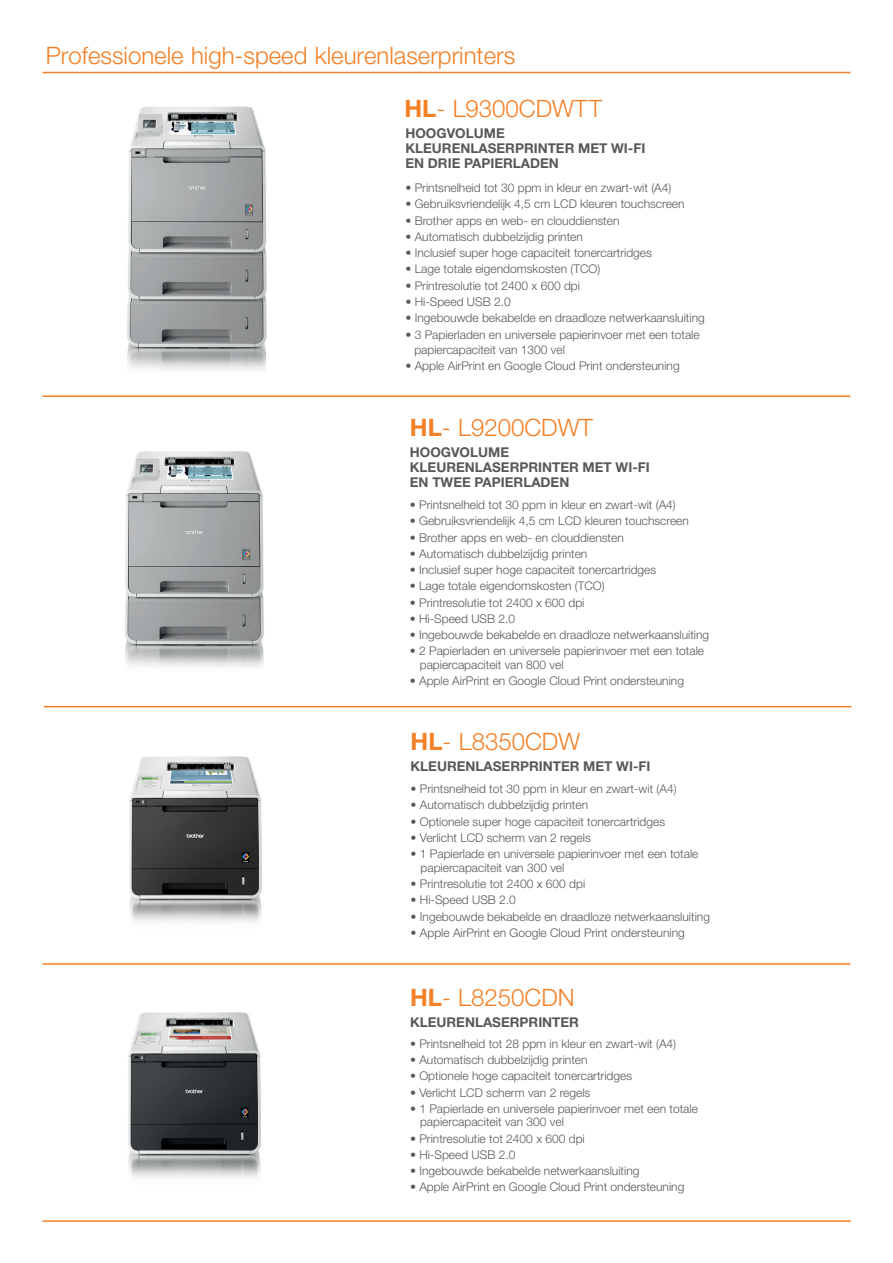
<style>
.page{position:relative;width:893px;height:1263px;background:#fff}
.page>*{position:absolute;margin:0;border:0;box-sizing:border-box;transform-origin:0 0}
.t1{font:300 24px "Helvetica Neue LT Pro";color:#f48026}
.t2{font:700 13.5px/15px "Helvetica Neue LT Pro";color:#57585a}
.t3{font:300 12px/13.5px "Helvetica Neue LT Pro";color:#57585a}
.s1{font-weight:700}
</style>
<div class="page">
<img style="left:127px;top:302px;width:140px;height:68px">
<img style="left:128px;top:1012px;width:133px;height:166px">
<img style="left:129px;top:756px;width:133px;height:166px">
<hr style="left:43px;top:1220px;width:808px;height:2px;background:#f48026">
<hr style="left:43px;top:72px;width:807px;height:1px;background:#f48026">
<img style="left:125px;top:451px;width:139px;height:216px">
<img style="left:128px;top:106px;width:139px;height:196px">
<hr style="left:43px;top:395px;width:807px;height:2px;background:#f48026">
<hr style="left:44px;top:706px;width:807px;height:1px;background:#f48026">
<hr style="left:43px;top:963px;width:807px;height:2px;background:#f48026">
<p class="t1" style="left:46px;top:41px;width:471px">Professionele high-speed kleurenlaserprinters</p>
<p class="t1" style="left:404px;top:94px;width:199px"><span class="s1">HL</span>- L9300CDWTT</p>
<p class="t2" style="left:405px;top:125px;width:241px">HOOGVOLUME<br>KLEURENLASERPRINTER MET WI-FI<br>EN DRIE PAPIERLADEN</p>
<p class="t3" style="left:405px;top:181px;width:268px">• Printsnelheid tot 30 ppm in kleur en zwart-wit (A4)</p>
<p class="t3" style="left:405px;top:197px;width:281px">• Gebruiksvriendelijk 4,5 cm LCD kleuren touchscreen</p>
<p class="t3" style="left:405px;top:213px;width:216px">• Brother apps en web- en clouddiensten</p>
<p class="t3" style="left:405px;top:230px;width:179px">• Automatisch dubbelzijdig printen</p>
<p class="t3" style="left:405px;top:246px;width:248px">• Inclusief super hoge capaciteit tonercartridges</p>
<p class="t3" style="left:405px;top:262px;width:196px">• Lage totale eigendomskosten (TCO)</p>
<p class="t3" style="left:405px;top:278px;width:176px">• Printresolutie tot 2400 x 600 dpi</p>
<p class="t3" style="left:405px;top:295px;width:107px">• Hi-Speed USB 2.0</p>
<p class="t3" style="left:405px;top:311px;width:301px">• Ingebouwde bekabelde en draadloze netwerkaansluiting</p>
<p class="t3" style="left:414px;top:326px;width:287px;line-height:15px;text-indent:-9px">• 3 Papierladen en universele papierinvoer met een totale papiercapaciteit van 1300 vel</p>
<p class="t3" style="left:405px;top:358px;width:276px">• Apple AirPrint en Google Cloud Print ondersteuning</p>
<p class="t1" style="left:410px;top:413px;width:184px"><span class="s1">HL</span>- L9200CDWT</p>
<p class="t2" style="left:410px;top:444px;width:241px">HOOGVOLUME<br>KLEURENLASERPRINTER MET WI-FI<br>EN TWEE PAPIERLADEN</p>
<p class="t3" style="left:410px;top:498px;width:268px">• Printsnelheid tot 30 ppm in kleur en zwart-wit (A4)</p>
<p class="t3" style="left:410px;top:514px;width:281px">• Gebruiksvriendelijk 4,5 cm LCD kleuren touchscreen</p>
<p class="t3" style="left:410px;top:530px;width:216px">• Brother apps en web- en clouddiensten</p>
<p class="t3" style="left:410px;top:546px;width:179px">• Automatisch dubbelzijdig printen</p>
<p class="t3" style="left:410px;top:563px;width:248px">• Inclusief super hoge capaciteit tonercartridges</p>
<p class="t3" style="left:410px;top:579px;width:196px">• Lage totale eigendomskosten (TCO)</p>
<p class="t3" style="left:410px;top:595px;width:176px">• Printresolutie tot 2400 x 600 dpi</p>
<p class="t3" style="left:410px;top:611px;width:107px">• Hi-Speed USB 2.0</p>
<p class="t3" style="left:410px;top:628px;width:301px">• Ingebouwde bekabelde en draadloze netwerkaansluiting</p>
<p class="t3" style="left:420px;top:644px;width:286px;text-indent:-10px">• 2 Papierladen en universele papierinvoer met een totale papiercapaciteit van 800 vel</p>
<p class="t3" style="left:410px;top:674px;width:276px">• Apple AirPrint en Google Cloud Print ondersteuning</p>
<p class="t1" style="left:411px;top:727px;width:171px"><span class="s1">HL</span>- L8350CDW</p>
<p class="t2" style="left:411px;top:758px;width:241px">KLEURENLASERPRINTER MET WI-FI</p>
<p class="t3" style="left:411px;top:782px;width:268px">• Printsnelheid tot 30 ppm in kleur en zwart-wit (A4)</p>
<p class="t3" style="left:411px;top:798px;width:179px">• Automatisch dubbelzijdig printen</p>
<p class="t3" style="left:411px;top:814px;width:256px">• Optionele super hoge capaciteit tonercartridges</p>
<p class="t3" style="left:411px;top:831px;width:182px">• Verlicht LCD scherm van 2 regels</p>
<p class="t3" style="left:421px;top:847px;width:279px;text-indent:-10px">• 1 Papierlade en universele papierinvoer met een totale papiercapaciteit van 300 vel</p>
<p class="t3" style="left:411px;top:877px;width:176px">• Printresolutie tot 2400 x 600 dpi</p>
<p class="t3" style="left:411px;top:893px;width:107px">• Hi-Speed USB 2.0</p>
<p class="t3" style="left:411px;top:909px;width:301px">• Ingebouwde bekabelde en draadloze netwerkaansluiting</p>
<p class="t3" style="left:411px;top:925px;width:276px">• Apple AirPrint en Google Cloud Print ondersteuning</p>
<p class="t1" style="left:410px;top:982px;width:166px"><span class="s1">HL</span>- L8250CDN</p>
<p class="t2" style="left:410px;top:1015px;width:170px">KLEURENLASERPRINTER</p>
<p class="t3" style="left:410px;top:1036px;width:268px">• Printsnelheid tot 28 ppm in kleur en zwart-wit (A4)</p>
<p class="t3" style="left:410px;top:1053px;width:179px">• Automatisch dubbelzijdig printen</p>
<p class="t3" style="left:410px;top:1069px;width:224px">• Optionele hoge capaciteit tonercartridges</p>
<p class="t3" style="left:410px;top:1085px;width:182px">• Verlicht LCD scherm van 2 regels</p>
<p class="t3" style="left:420px;top:1101px;width:279px;text-indent:-10px">• 1 Papierlade en universele papierinvoer met een totale papiercapaciteit van 300 vel</p>
<p class="t3" style="left:410px;top:1131px;width:176px">• Printresolutie tot 2400 x 600 dpi</p>
<p class="t3" style="left:410px;top:1147px;width:107px">• Hi-Speed USB 2.0</p>
<p class="t3" style="left:410px;top:1164px;width:231px">• Ingebouwde bekabelde netwerkaansluiting</p>
<p class="t3" style="left:410px;top:1180px;width:276px">• Apple AirPrint en Google Cloud Print ondersteuning</p>
</div>
